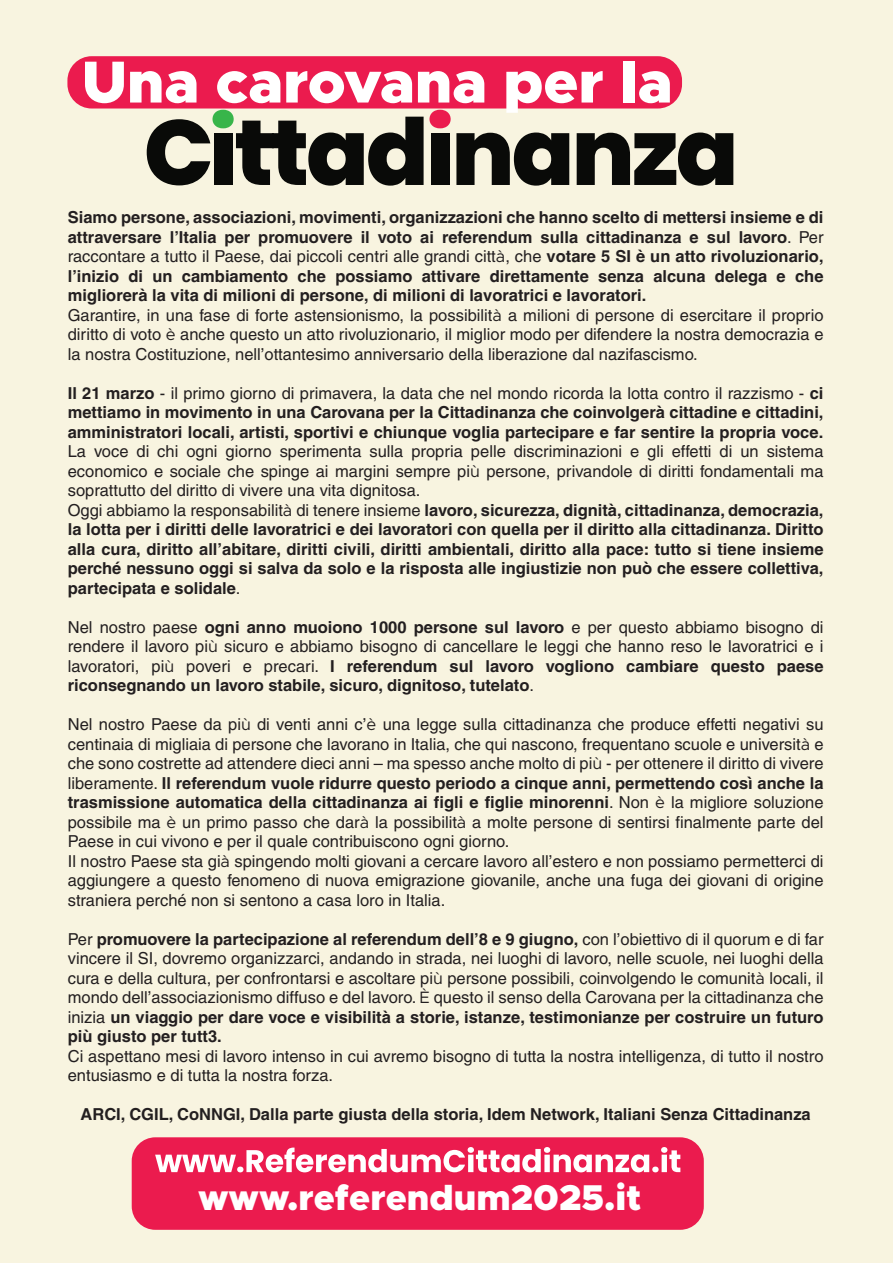
<style>
.page{position:relative;width:893px;height:1263px;background:#f8f4e0}
.page>*{position:absolute;margin:0;border:0;box-sizing:border-box;transform-origin:0 0}
.t1{font:900 59.4px "Metropolis";color:#fff}
.t2{font:900 36px "Metropolis";color:#fff}
.t3{font:16.5px/19.5px "Helvetica CE";color:#231f20;text-align:justify}
.t4{font:700 16.5px/19.5px "Helvetica";color:#231f20}
.s1{font-family:"Helvetica CE";font-weight:400}
.s2{font-family:"Metropolis"}
.s3{font-family:"Helvetica";font-weight:700}
.s4{font-family:"Metropolis";font-weight:400}
</style>
<div class="page">
<svg style="left:147px;top:110px;width:422px;height:76px"></svg>
<svg style="left:577px;top:133px;width:156px;height:53px"></svg>
<div style="left:67px;top:56px;width:615px;height:52px;background:#eb1b4e;border-radius:24px"></div>
<div style="left:132px;top:1137px;width:572px;height:93px;background:#eb1b4e;border-radius:24px"></div>
<svg style="left:155px;top:1147px;width:525px;height:25px"></svg>
<h1 class="t1" style="left:82px;top:44px;width:592px">Una carovana per la</h1>
<p class="t4" style="left:68px;top:207px;width:757px">Siamo persone, associazioni, movimenti, organizzazioni che hanno scelto di mettersi insieme e di attraversare l’Italia per promuovere il voto ai referendum sulla cittadinanza e sul lavoro<span class="s1">. Per</span></p>
<p class="t3" style="left:68px;top:246px;width:757px">raccontare a tutto il Paese, dai piccoli centri alle grandi citt<span class="s2">à</span>, che <span class="s3">votare 5 SI è un atto rivoluzionario,</span></p>
<p class="t4" style="left:68px;top:268px;width:757px">l’inizio di un cambiamento che possiamo attivare direttamente senza alcuna delega e che migliorerà la vita di milioni di persone, di milioni di lavoratrici e lavoratori.</p>
<p class="t3" style="left:68px;top:305px;width:757px">Garantire, in una fase di forte astensionismo, la possibilit<span class="s2">à</span> a milioni di persone di esercitare il proprio diritto di voto <span class="s2">è</span> anche questo un atto rivoluzionario, il miglior modo per difendere la nostra democrazia e la nostra Costituzione, nell’ottantesimo anniversario della liberazione dal nazifascismo.</p>
<p class="t3" style="left:68px;top:383px;width:757px"><span class="s3">Il 21 marzo</span> - il primo giorno di primavera, la data che nel mondo ricorda la lotta contro il razzismo - <span class="s3">ci</span></p>
<p class="t4" style="left:68px;top:402px;width:757px">mettiamo in movimento in una Carovana per la Cittadinanza che coinvolgerà cittadine e cittadini, amministratori locali, artisti, sportivi e chiunque voglia partecipare e far sentire la propria voce.</p>
<p class="t3" style="left:68px;top:441px;width:757px">La voce di chi ogni giorno sperimenta sulla propria pelle discriminazioni e gli effetti di un sistema economico e sociale che spinge ai margini sempre pi<span class="s2">ù</span> persone, privandole di diritti fondamentali ma soprattutto del diritto di vivere una vita dignitosa.</p>
<p class="t4" style="left:68px;top:500px;width:757px;text-align:justify"><span class="s1">Oggi abbiamo la responsabilit</span><span class="s4">à</span> <span class="s1">di tenere insieme</span> lavoro, sicurezza, dignità, cittadinanza, democrazia, la lotta per i diritti delle lavoratrici e dei lavoratori con quella per il diritto alla cittadinanza. Diritto alla cura, diritto all’abitare, diritti civili, diritti ambientali, diritto alla pace: tutto si tiene insieme perché nessuno oggi si salva da solo e la risposta alle ingiustizie non può che essere collettiva, partecipata e solidale<span class="s1">.</span></p>
<p class="t3" style="left:68px;top:617px;width:757px">Nel nostro paese <span class="s3">ogni anno muoiono 1000 persone sul lavoro</span> e per questo abbiamo bisogno di rendere il lavoro pi<span class="s2">ù</span> sicuro e abbiamo bisogno di cancellare le leggi che hanno reso le lavoratrici e i</p>
<p class="t4" style="left:68px;top:656px;width:757px"><span class="s1">lavoratori, pi</span><span class="s4">ù</span> <span class="s1">poveri e precari.</span> I referendum sul lavoro vogliono cambiare questo paese riconsegnando un lavoro stabile, sicuro, dignitoso, tutelato<span class="s1">.</span></p>
<p class="t3" style="left:68px;top:714px;width:757px">Nel nostro Paese da pi<span class="s2">ù</span> di venti anni c’<span class="s2">è</span> una legge sulla cittadinanza che produce effetti negativi su centinaia di migliaia di persone che lavorano in Italia, che qui nascono, frequentano scuole e universit<span class="s2">à</span> e che sono costrette ad attendere dieci anni – ma spesso anche molto di pi<span class="s2">ù</span> - per ottenere il diritto di vivere</p>
<p class="t4" style="left:68px;top:773px;width:757px"><span class="s1">liberamente.</span> Il referendum vuole ridurre questo periodo a cinque anni, permettendo così anche la trasmissione automatica della cittadinanza ai figli e figlie minorenni<span class="s1">. Non</span> <span class="s4">è</span> <span class="s1">la migliore soluzione</span></p>
<p class="t3" style="left:68px;top:812px;width:757px;text-align:left">possibile ma <span class="s2">è</span> un primo passo che dar<span class="s2">à</span> la possibilit<span class="s2">à</span> a molte persone di sentirsi finalmente parte del Paese in cui vivono e per il quale contribuiscono ogni giorno.<br>Il nostro Paese sta gi<span class="s2">à</span> spingendo molti giovani a cercare lavoro all’estero e non possiamo permetterci di aggiungere a questo fenomeno di nuova emigrazione giovanile, anche una fuga dei giovani di origine straniera perché non si sentono a casa loro in Italia.</p>
<p class="t4" style="left:68px;top:929px;width:757px"><span class="s1">Per</span> promuovere la partecipazione al referendum dell’8 e 9 giugno, <span class="s1">con l’obiettivo di il quorum e di far</span></p>
<p class="t3" style="left:68px;top:949px;width:757px">vincere il SI, dovremo organizzarci, andando in strada, nei luoghi di lavoro, nelle scuole, nei luoghi della cura e della cultura, per confrontarsi e ascoltare pi<span class="s2">ù</span> persone possibili, coinvolgendo le comunit<span class="s2">à</span> locali, il mondo dell’associazionismo diffuso e del lavoro. <span class="s2">È</span> questo il senso della Carovana per la cittadinanza che</p>
<p class="t4" style="left:68px;top:1007px;width:757px"><span class="s1">inizia</span> un viaggio per dare voce e visibilità a storie, istanze, testimonianze per costruire un futuro più giusto per tutt3.</p>
<p class="t3" style="left:68px;top:1046px;width:757px">Ci aspettano mesi di lavoro intenso in cui avremo bisogno di tutta la nostra intelligenza, di tutto il nostro entusiasmo e di tutta la nostra forza.</p>
<p class="t4" style="left:81px;top:1104px;width:732px">ARCI, CGIL, CoNNGI, Dalla parte giusta della storia, Idem Network, Italiani Senza Cittadinanza</p>
<h2 class="t2" style="left:198px;top:1174px;width:445px">www.referendum2025.it</h2>
</div>
